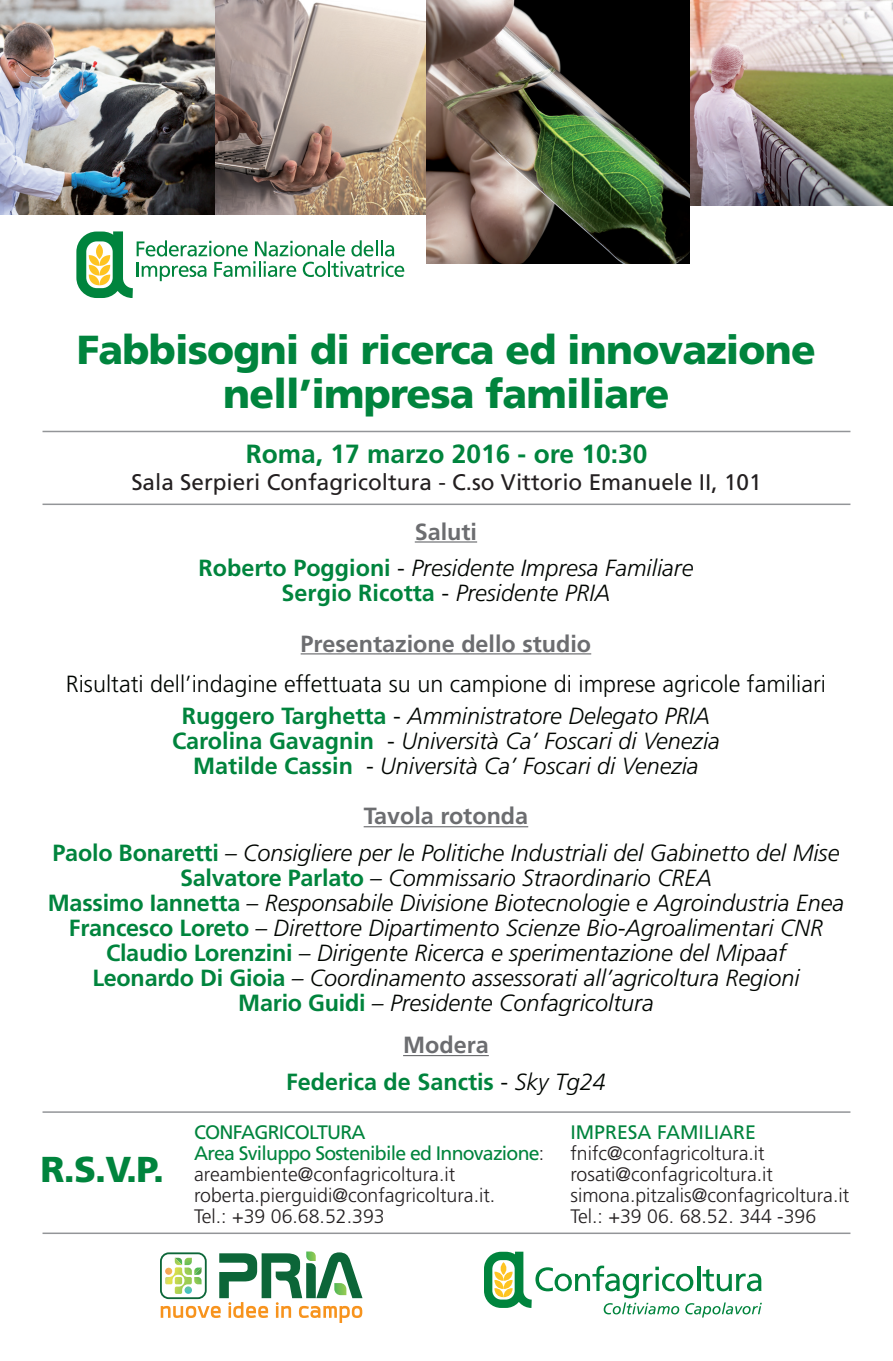
<style>
.page{position:relative;width:893px;height:1361px;background:#fff}
.page>*{position:absolute;margin:0;border:0;box-sizing:border-box;transform-origin:0 0}
.t1{font:900 40.5px/43.5px "Frutiger LT Std";letter-spacing:-.02em;color:#00843d;text-align:center}
.t2{font:900 36px "Frutiger LT Std";color:#00843d}
.t3{font:700 26.25px "Frutiger LT Std";color:#00843d}
.t4{font:italic 300 23.4px/25px "Frutiger LT Std";color:#000500;text-align:center}
.t5{font:300 23.4px/32.5px "Frutiger LT Std";color:#000500;text-align:center}
.t6{font:700 23.4px/50.1px "Frutiger LT Std";color:#6c6d70;text-align:center}
.t7{font:700 23.4px/36.8px "Frutiger LT Std";color:#00843d;text-align:center}
.t8{font:22.5px "Frutiger LT Std";color:#231f20}
.t9{font:300 19.5px/21px "Frutiger LT Std";color:#231f20}
.t10{font:19.5px "Frutiger LT Std";color:#00843d}
.s1{font-weight:700;font-style:normal;color:#6c6d70}
.s2{font-weight:700;font-style:normal;color:#00843d}
.s3{font-style:normal}
.s4{color:#00843d}
.s5{font-weight:300;color:#000500}
.s6{font-weight:300;font-style:italic;color:#000500}
.s7{font-weight:700;color:#00843d}
.s8{font-style:italic}
.s9{color:#6c6d70}
.s10{font-weight:400;color:#00843d}
</style>
<div class="page">
<hr style="left:43px;top:431px;width:807px;height:1px;background:#939598">
<hr style="left:43px;top:503px;width:807px;height:2px;background:#939598">
<hr style="left:43px;top:1111px;width:807px;height:2px;background:#939598">
<hr style="left:43px;top:1232px;width:807px;height:2px;background:#939598">
<hr style="left:415px;top:541px;width:62px;height:1px;background:#6c6d70">
<hr style="left:301px;top:653px;width:290px;height:1px;background:#6c6d70">
<hr style="left:364px;top:826px;width:164px;height:1px;background:#6c6d70">
<hr style="left:403px;top:1055px;width:86px;height:1px;background:#6c6d70">
<img style="left:0;top:0;width:426px;height:214px">
<img style="left:690px;top:0;width:203px;height:205px">
<img style="left:426px;top:0;width:264px;height:263px">
<div style="left:76px;top:231px;width:47px;height:67px;border:10px solid #00843d;border-radius:15px"></div>
<svg style="left:89px;top:231px;width:315px;height:67px"></svg>
<svg style="left:484px;top:1251px;width:278px;height:66px"></svg>
<svg style="left:161px;top:1251px;width:201px;height:72px"></svg>
<h1 class="t1" style="left:77px;top:328px;width:740px">Fabbisogni di ricerca ed innovazione nell’impresa familiare</h1>
<p class="t3" style="left:246px;top:438px;width:403px">Roma, 17 marzo 2016 - ore 10:30</p>
<p class="t8" style="left:131px;top:469px;width:632px">Sala Serpieri Confagricoltura - C.so Vittorio Emanuele II, 101</p>
<p class="t4" style="left:199px;top:513px;width:496px;line-height:36.8px"><span class="s1">Saluti<br></span><span class="s2">Roberto Poggioni</span> <span class="s3">-</span> Presidente Impresa Familiare</p>
<p class="t6" style="left:282px;top:568px;width:330px"><span class="s4">Sergio Ricotta</span> <span class="s5">-</span> <span class="s6">Presidente PRIA<br></span>Presentazione dello studio</p>
<p class="t5" style="left:66px;top:667px;width:762px">Risultati dell’indagine effettuata su un campione di imprese agricole familiari<br><span class="s7">Ruggero Targhetta</span> - <span class="s8">Amministratore Delegato PRIA</span></p>
<p class="t4" style="left:172px;top:729px;width:549px"><span class="s2">Carolina Gavagnin</span> <span class="s3">-</span> Università Ca’ Foscari di Venezia<br><span class="s2">Matilde Cassin</span> <span class="s3">-</span> Università Ca’ Foscari di Venezia</p>
<p class="t4" style="left:52px;top:798px;width:788px;line-height:36.8px"><span class="s1">Tavola rotonda<br></span><span class="s2">Paolo Bonaretti</span> – Consigliere per le Politiche Industriali del Gabinetto del Mise</p>
<p class="t4" style="left:48px;top:866px;width:798px"><span class="s2">Salvatore Parlato</span> – Commissario Straordinario CREA<br><span class="s2">Massimo Iannetta</span> – Responsabile Divisione Biotecnologie e Agroindustria Enea <span class="s2">Francesco Loreto</span> – Direttore Dipartimento Scienze Bio-Agroalimentari CNR <span class="s2">Claudio Lorenzini</span> – Dirigente Ricerca e sperimentazione del Mipaaf<br><span class="s2">Leonardo Di Gioia</span> – Coordinamento assessorati all’agricoltura Regioni<br><span class="s2">Mario Guidi</span> – Presidente Confagricoltura</p>
<p class="t7" style="left:286px;top:1026px;width:321px"><span class="s9">Modera<br></span>Federica de Sanctis <span class="s5">-</span> <span class="s6">Sky Tg24</span></p>
<h2 class="t2" style="left:40px;top:1148px;width:125px">R.S.V.P.</h2>
<p class="t9" style="left:194px;top:1121px;width:352px"><span class="s10">CONFAGRICOLTURA<br>Area Sviluppo Sostenibile ed Innovazione</span>: areambiente@confagricoltura.it roberta.pierguidi@confagricoltura.it.<br>Tel.: +39 06.68.52.393</p>
<p class="t10" style="left:570px;top:1120px;width:187px">IMPRESA FAMILIARE</p>
<p class="t9" style="left:570px;top:1142px;width:280px">fnifc@confagricoltura.it rosati@confagricoltura.it simona.pitzalis@confagricoltura.it<br>Tel.: +39 06. 68.52. 344 -396</p>
</div>
